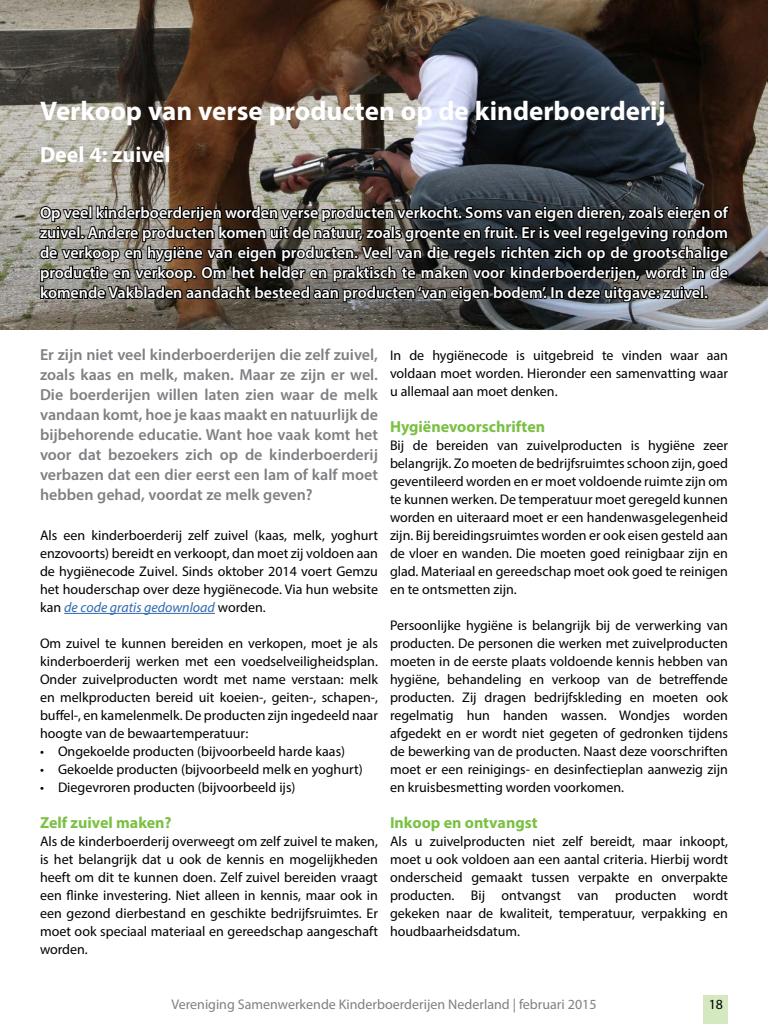
<style>
.page{position:relative;width:768px;height:1024px;background:#fff}
.page>*{position:absolute;margin:0;border:0;box-sizing:border-box;transform-origin:0 0}
.Inhoud_Kop_artikel_w{font:700 27px "Myriad Pro";color:#fff}
.t1{font:700 22px "Myriad Pro";color:#fff}
.t2{font:600 16px/20px "Myriad Pro";color:#fff;text-align:justify}
.Inleiding{font:600 16px/20px "Myriad Pro";color:#7e8083;text-align:justify}
.t3{font:700 16px "Myriad Pro";color:#7ac143}
.t4{font:14px/18px "Myriad Pro";color:#000;text-align:justify}
.t5{font:14px "Myriad Pro";color:#7e8083}
.s1{font-style:italic;color:#3169b1}
</style>
<div class="page">
<div style="left:703px;top:995px;width:24px;height:29px;background:#d5e9c1"></div>
<hr style="left:64px;top:613px;width:151px;height:1px;background:#3169b1">
<img style="left:0;top:0;width:768px;height:330px">
<img style="left:38px;top:155px;width:693px;height:175px">
<p class="Inhoud_Kop_artikel_w" style="left:40px;top:93px;width:627px">Verkoop van verse producten op de kinderboerderij</p>
<p class="t1" style="left:40px;top:140px;width:132px">Deel 4: zuivel</p>
<p class="t2" style="left:40px;top:202px;width:690px">Op veel kinderboerderijen worden verse producten verkocht. Soms van eigen dieren, zoals eieren of zuivel. Andere producten komen uit de natuur, zoals groente en fruit. Er is veel regelgeving rondom de verkoop en hygiëne van eigen producten. Veel van die regels richten zich op de grootschalige productie en verkoop. Om het helder en praktisch te maken voor kinderboerderijen, wordt in de komende Vakbladen aandacht besteed aan producten ‘van eigen bodem’. In deze uitgave: zuivel.</p>
<p class="Inleiding" style="left:40px;top:344px;width:340px">Er zijn niet veel kinderboerderijen die zelf zuivel, zoals kaas en melk, maken. Maar ze zijn er wel.<br>Die boerderijen willen laten zien waar de melk vandaan komt, hoe je kaas maakt en natuurlijk de bijbehorende educatie. Want hoe vaak komt het voor dat bezoekers zich op de kinderboerderij verbazen dat een dier eerst een lam of kalf moet hebben gehad, voordat ze melk geven?</p>
<p class="t4" style="left:40px;top:526px;width:340px">Als een kinderboerderij zelf zuivel (kaas, melk, yoghurt enzovoorts) bereidt en verkoopt, dan moet zij voldoen aan de hygiënecode Zuivel. Sinds oktober 2014 voert Gemzu het houderschap over deze hygiënecode. Via hun website kan <span class="s1">de code gratis gedownload</span> worden.</p>
<p class="t4" style="left:40px;top:634px;width:340px">Om zuivel te kunnen bereiden en verkopen, moet je als kinderboerderij werken met een voedselveiligheidsplan.<br>Onder zuivelproducten wordt met name verstaan: melk en melkproducten bereid uit koeien-, geiten-, schapen-, buffel-, en kamelenmelk. De producten zijn ingedeeld naar hoogte van de bewaartemperatuur:</p>
<p class="t4" style="left:40px;top:742px;width:307px">• Ongekoelde producten (bijvoorbeeld harde kaas)</p>
<p class="t4" style="left:40px;top:760px;width:324px">• Gekoelde producten (bijvoorbeeld melk en yoghurt)</p>
<p class="t4" style="left:40px;top:778px;width:257px">• Diegevroren producten (bijvoorbeeld ijs)</p>
<p class="t3" style="left:40px;top:812px;width:133px">Zelf zuivel maken?</p>
<p class="t4" style="left:40px;top:832px;width:340px">Als de kinderboerderij overweegt om zelf zuivel te maken, is het belangrijk dat u ook de kennis en mogelijkheden heeft om dit te kunnen doen. Zelf zuivel bereiden vraagt een flinke investering. Niet alleen in kennis, maar ook in een gezond dierbestand en geschikte bedrijfsruimtes. Er moet ook speciaal materiaal en gereedschap aangeschaft worden.</p>
<p class="t4" style="left:390px;top:346px;width:340px">In de hygiënecode is uitgebreid te vinden waar aan voldaan moet worden. Hieronder een samenvatting waar u allemaal aan moet denken.</p>
<p class="t3" style="left:390px;top:416px;width:157px">Hygiënevoorschriften</p>
<p class="t4" style="left:390px;top:436px;width:340px">Bij de bereiden van zuivelproducten is hygiëne zeer belangrijk. Zo moeten de bedrijfsruimtes schoon zijn, goed geventileerd worden en er moet voldoende ruimte zijn om te kunnen werken. De temperatuur moet geregeld kunnen worden en uiteraard moet er een handenwasgelegenheid zijn. Bij bereidingsruimtes worden er ook eisen gesteld aan de vloer en wanden. Die moeten goed reinigbaar zijn en glad. Materiaal en gereedschap moet ook goed te reinigen en te ontsmetten zijn.</p>
<p class="t4" style="left:390px;top:616px;width:340px">Persoonlijke hygiëne is belangrijk bij de verwerking van producten. De personen die werken met zuivelproducten moeten in de eerste plaats voldoende kennis hebben van hygiëne, behandeling en verkoop van de betreffende producten. Zij dragen bedrijfskleding en moeten ook regelmatig hun handen wassen. Wondjes worden afgedekt en er wordt niet gegeten of gedronken tijdens de bewerking van de producten. Naast deze voorschriften moet er een reinigings- en desinfectieplan aanwezig zijn en kruisbesmetting worden voorkomen.</p>
<p class="t3" style="left:390px;top:812px;width:149px">Inkoop en ontvangst</p>
<p class="t4" style="left:390px;top:832px;width:340px">Als u zuivelproducten niet zelf bereidt, maar inkoopt, moet u ook voldoen aan een aantal criteria. Hierbij wordt onderscheid gemaakt tussen verpakte en onverpakte producten. Bij ontvangst van producten wordt gekeken naar de kwaliteit, temperatuur, verpakking en houdbaarheidsdatum.</p>
<p class="t5" style="left:171px;top:996px;width:427px">Vereniging Samenwerkende Kinderboerderijen Nederland | februari 2015</p>
<p class="t4" style="left:709px;top:995px;width:16px">18</p>
</div>
